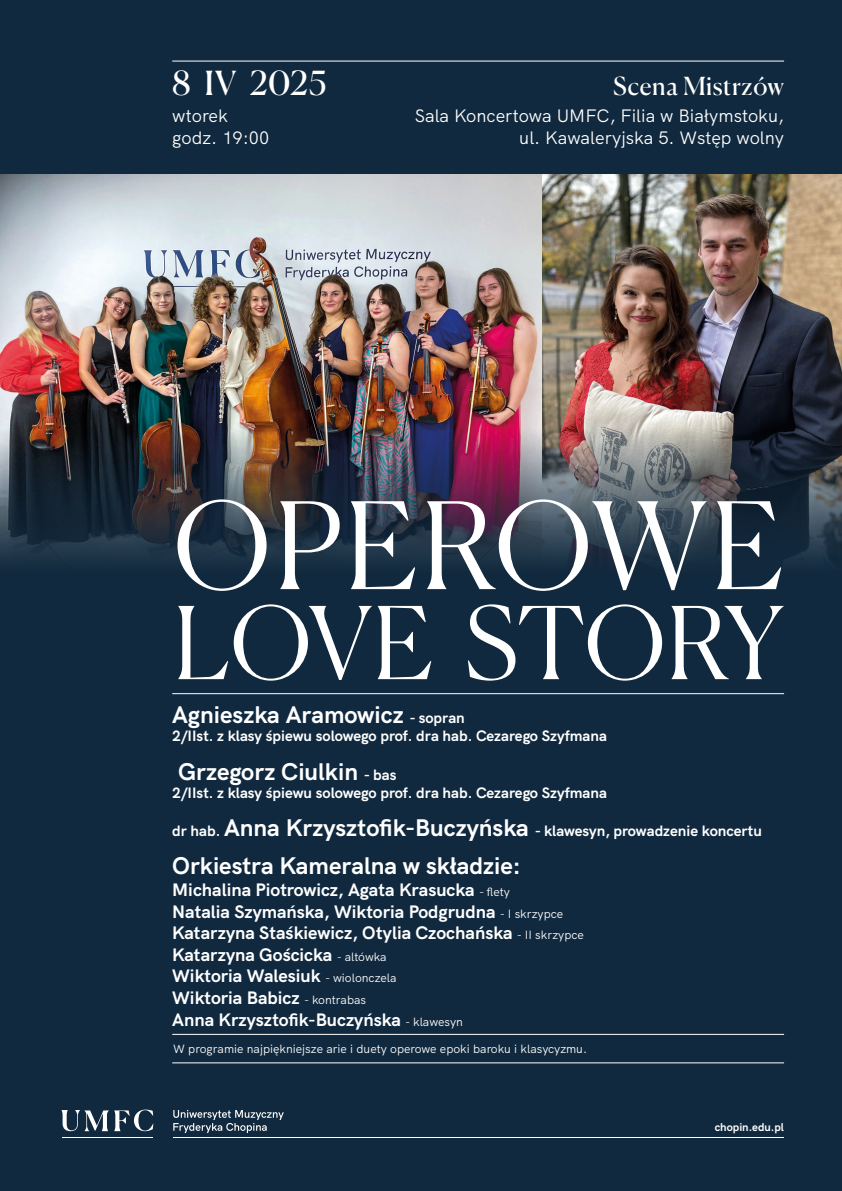
<style>
.page{position:relative;width:842px;height:1191px;background:#11293e}
.page>*{position:absolute;margin:0;border:0;box-sizing:border-box;transform-origin:0 0}
.events_base_text_blocs{font:300 120px "Canela";letter-spacing:.03em;color:#fff}
.events_base_text_blocs-2{font:300 100px "Canela";color:#fff}
.events_base_text_blocs-3{font:33.1px "Canela";letter-spacing:.025em;color:#fff}
.events_base_text_blocs-4{font:24.9px "Canela";letter-spacing:.025em;color:#fff}
.events_base_text_blocs-5{font:700 24px "HK Grotesk";color:#fff}
.events_base_text_blocs-6{font:700 18px "HK Grotesk";color:#fff}
.events_base_text_blocs-7{font:18px/22px "HK Grotesk";color:#fff;text-align:right}
.events_base_text_blocs-8{font:700 15px "HK Grotesk";color:#fff}
.events_base_text_blocs-9{font:12px "HK Grotesk";color:#fff}
.t1{font:700 11.3px "HK Grotesk";color:#fff}
.s1{font-size:15px}
.s2{font-size:24px}
.s3{font-weight:400;font-size:12px}
</style>
<div class="page">
<img style="left:542px;top:174px;width:300px;height:254px">
<img style="left:0;top:174px;width:542px;height:254px">
<img style="left:0;top:428px;width:842px;height:134px">
<hr style="left:173px;top:1137px;width:611px;height:1px;background:#fff">
<svg style="left:61px;top:1109px;width:92px;height:22px"></svg>
<hr style="left:63px;top:1137px;width:90px;height:1px;background:#fff">
<svg style="left:173px;top:1110px;width:111px;height:23px"></svg>
<hr style="left:172px;top:61px;width:612px;height:1px;background:#fff">
<hr style="left:172px;top:1062px;width:612px;height:1px;background:#fff">
<hr style="left:172px;top:1034px;width:612px;height:1px;background:#fff">
<hr style="left:172px;top:693px;width:612px;height:1px;background:#fff">
<p class="events_base_text_blocs-3" style="left:172px;top:57px;width:156px">8 IV 2025</p>
<p class="events_base_text_blocs-7" style="left:172px;top:103px;width:57px">wtorek</p>
<p class="events_base_text_blocs-7" style="left:172px;top:125px;width:99px">godz. 19:00</p>
<p class="events_base_text_blocs-4" style="left:613px;top:67px;width:172px">Scena Mistrzów</p>
<p class="events_base_text_blocs-7" style="left:415px;top:103px;width:371px">Sala Koncertowa UMFC, Filia w Białymstoku, ul. Kawaleryjska 5. Wstęp wolny</p>
<p class="events_base_text_blocs" style="left:173px;top:451px;width:611px">OPEROWE</p>
<p class="events_base_text_blocs-2" style="left:173px;top:564px;width:611px">LOVE STORY</p>
<p class="events_base_text_blocs-5" style="left:172px;top:696px;width:294px">Agnieszka Aramowicz <span class="s1">- sopran</span></p>
<p class="events_base_text_blocs-8" style="left:172px;top:724px;width:436px">2/IIst. z klasy śpiewu solowego prof. dra hab. Cezarego Szyfmana</p>
<p class="events_base_text_blocs-5" style="left:178px;top:752px;width:220px">Grzegorz Ciulkin <span class="s1">- bas</span></p>
<p class="events_base_text_blocs-8" style="left:172px;top:780px;width:436px">2/IIst. z klasy śpiewu solowego prof. dra hab. Cezarego Szyfmana</p>
<p class="events_base_text_blocs-8" style="left:172px;top:819px;width:591px">dr hab. <span class="s2">Anna Krzysztofik-Buczyńska</span> - klawesyn, prowadzenie koncertu</p>
<p class="events_base_text_blocs-5" style="left:172px;top:847px;width:350px">Orkiestra Kameralna w składzie:</p>
<p class="events_base_text_blocs-6" style="left:172px;top:875px;width:339px">Michalina Piotrowicz, Agata Krasucka <span class="s3">- flety</span></p>
<p class="events_base_text_blocs-6" style="left:172px;top:897px;width:393px">Natalia Szymańska, Wiktoria Podgrudna <span class="s3">- I skrzypce</span></p>
<p class="events_base_text_blocs-6" style="left:172px;top:919px;width:413px">Katarzyna Staśkiewicz, Otylia Czochańska <span class="s3">- II skrzypce</span></p>
<p class="events_base_text_blocs-6" style="left:172px;top:940px;width:216px">Katarzyna Gościcka <span class="s3">- altówka</span></p>
<p class="events_base_text_blocs-6" style="left:172px;top:962px;width:226px">Wiktoria Walesiuk <span class="s3">- wiolonczela</span></p>
<p class="events_base_text_blocs-6" style="left:172px;top:983px;width:195px">Wiktoria Babicz <span class="s3">- kontrabas</span></p>
<p class="events_base_text_blocs-6" style="left:172px;top:1005px;width:292px">Anna Krzysztofik-Buczyńska <span class="s3">- klawesyn</span></p>
<p class="events_base_text_blocs-9" style="left:173px;top:1039px;width:415px">W programie najpiękniejsze arie i duety operowe epoki baroku i klasycyzmu.</p>
<p class="t1" style="left:715px;top:1118px;width:71px">chopin.edu.pl</p>
</div>
